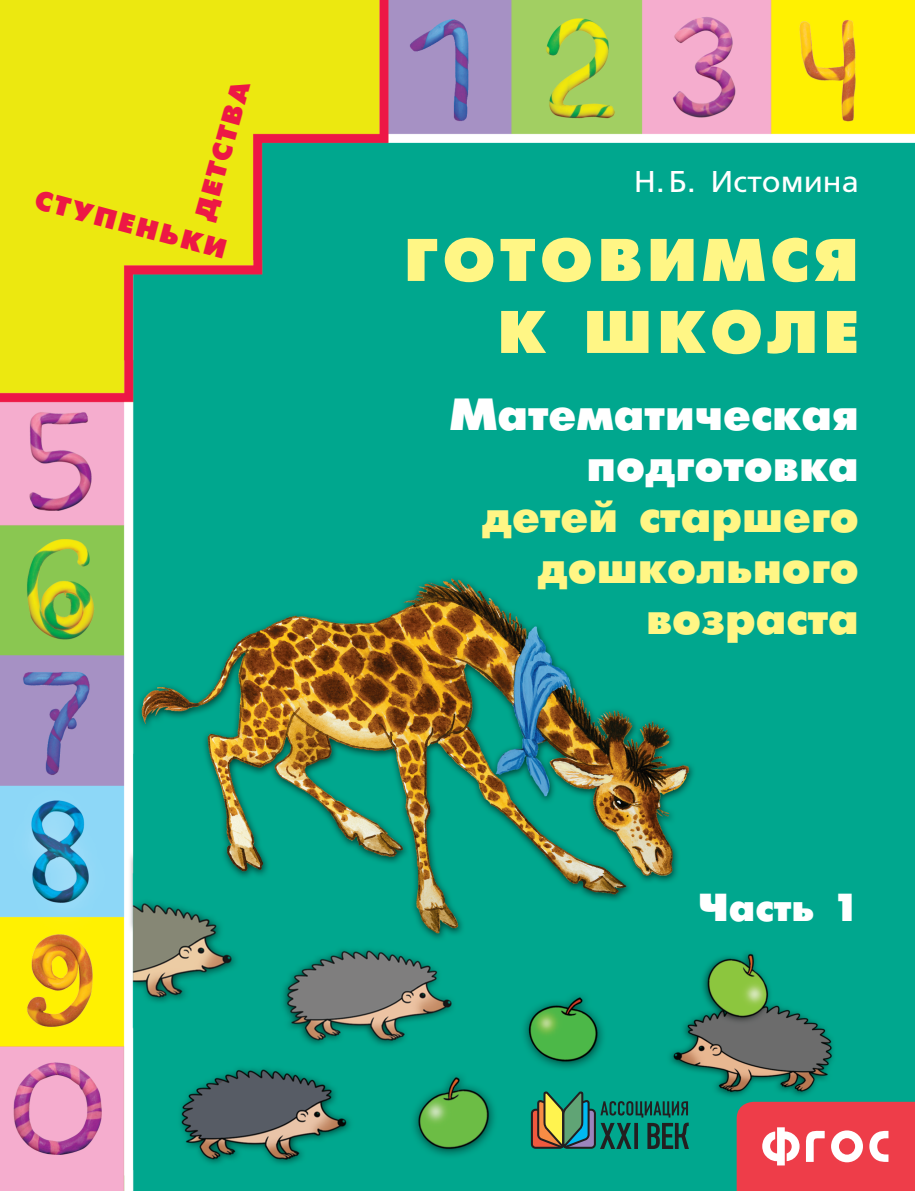
<style>
.page{position:relative;width:915px;height:1191px;background:#fff}
.page>*{position:absolute;margin:0;border:0;box-sizing:border-box;transform-origin:0 0}
.t1{font:60px/72px "Futura Futuris XC";letter-spacing:.08em;color:#fff685;text-align:right}
.t2{font:45px/51px "Futura Futuris XC";color:#fff685;text-align:right}
.t3{font:45px/51px "Futura Futuris XC";color:#fff;text-align:right}
.t4{font:39px "Futura Futuris XC";color:#fff}
.t5{font:30px "Free Set C San Pin";color:#fff}
.t6{font:27px "Futura Futuris XC";color:#ed1845}
</style>
<div class="page">
<img style="left:0;top:0;width:914px;height:1191px">
<svg style="left:599px;top:1101px;width:89px;height:48px"></svg>
<div style="left:531px;top:1109px;width:32px;height:38px;background:#f0593e;border-radius:4px"></div>
<div style="left:530px;top:1108px;width:34px;height:40px;border:2px solid #231f20;border-radius:4px"></div>
<div style="left:563px;top:1109px;width:31px;height:38px;background:#9c85bd;border-radius:4px"></div>
<div style="left:562px;top:1108px;width:33px;height:40px;border:2px solid #231f20;border-radius:4px"></div>
<svg style="left:536px;top:1092px;width:54px;height:55px"></svg>
<svg style="left:736px;top:1101px;width:178px;height:90px"></svg>
<p class="t6" style="left:192px;top:216px;width:144px;rotate:-74deg">ДЕТСТВА</p>
<p class="t6" style="left:38px;top:188px;width:199px;rotate:15deg">СТУПЕНЬКИ</p>
<p class="t5" style="left:633px;top:169px;width:226px">Н. Б. Истомина</p>
<h1 class="t1" style="left:404px;top:229px;width:456px">ГОТОВИМСЯ<br>К ШКОЛЕ</h1>
<p class="t3" style="left:449px;top:392px;width:410px">Математическая подготовка</p>
<p class="t2" style="left:481px;top:494px;width:378px">детей старшего дошкольного возраста</p>
<p class="t4" style="left:698px;top:892px;width:162px">Часть 1</p>
</div>
